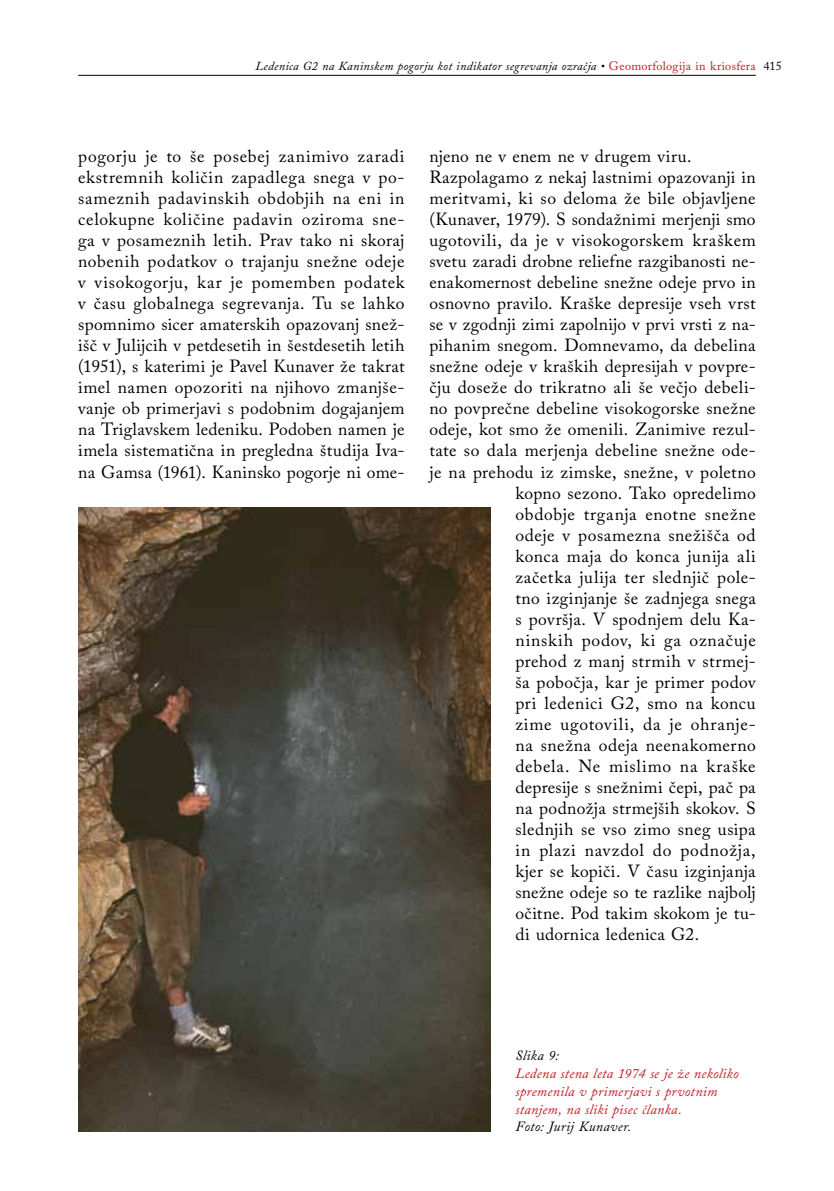
<style>
.page{position:relative;width:834px;height:1191px;background:#fff}
.page>*{position:absolute;margin:0;border:0;box-sizing:border-box;transform-origin:0 0}
.t1{font:17.5px/21px "Adobe Caslon Pro";letter-spacing:.025em;color:#000;text-align:justify}
.t2{font:17.5px "Adobe Caslon Pro";letter-spacing:.045em;color:#000}
.t3{font:17.5px "Adobe Caslon Pro";letter-spacing:.05em;color:#000}
.t4{font:italic 14px/17.8px "Adobe Caslon Pro";letter-spacing:.02em;color:#c2151c}
.t5{font:italic 14px "Adobe Caslon Pro";letter-spacing:.02em;color:#000}
.t6{font:italic 12.25px "Adobe Caslon Pro";letter-spacing:.025em;color:#000}
.s1{font-style:normal;color:#c2151c}
.s2{font-style:normal}
</style>
<div class="page">
<hr style="left:78px;top:75px;width:677px;height:1px;background:#000">
<img style="left:78px;top:507px;width:412px;height:624px">
<p class="t6" style="left:255px;top:59px;width:528px">Ledenica G2 na Kaninskem pogorju kot indikator segrevanja ozračja • <span class="s1">Geomorfologija in kriosfera</span> <span class="s2">415</span></p>
<p class="t1" style="left:78px;top:146px;width:328px">pogorju je to še posebej zanimivo zaradi ekstremnih količin zapadlega snega v po&shy;sameznih padavinskih obdobjih na eni in celokupne količine padavin oziroma sne&shy;ga v posameznih letih. Prav tako ni skoraj nobenih podatkov o trajanju snežne odeje v visokogorju, kar je pomemben podatek v času globalnega segrevanja. Tu se lahko spomnimo sicer amaterskih opazovanj snež&shy;išč v Julijcih v petdesetih in šestdesetih letih (1951), s katerimi je Pavel Kunaver že takrat imel namen opozoriti na njihovo zmanjše&shy;vanje ob primerjavi s podobnim dogajanjem na Triglavskem ledeniku. Podoben namen je imela sistematična in pregledna študija Iva&shy;na Gamsa (1961). Kaninsko pogorje ni ome-</p>
<p class="t1" style="left:429px;top:146px;width:263px">njeno ne v enem ne v drugem viru.</p>
<p class="t1" style="left:429px;top:167px;width:328px">Razpolagamo z nekaj lastnimi opazovanji in</p>
<p class="t1" style="left:429px;top:188px;width:328px">meritvami, ki so deloma že bile objavljene</p>
<p class="t1" style="left:429px;top:209px;width:328px">(Kunaver, 1979). S sondažnimi merjenji smo</p>
<p class="t1" style="left:429px;top:230px;width:328px">ugotovili, da je v visokogorskem kraškem</p>
<p class="t1" style="left:429px;top:251px;width:328px">svetu zaradi drobne reliefne razgibanosti ne-</p>
<p class="t1" style="left:429px;top:272px;width:328px">enakomernost debeline snežne odeje prvo in</p>
<p class="t1" style="left:429px;top:293px;width:328px">osnovno pravilo. Kraške depresije vseh vrst</p>
<p class="t1" style="left:429px;top:314px;width:328px">se v zgodnji zimi zapolnijo v prvi vrsti z na-</p>
<p class="t1" style="left:429px;top:335px;width:328px">pihanim snegom. Domnevamo, da debelina</p>
<p class="t1" style="left:429px;top:356px;width:328px">snežne odeje v kraških depresijah v povpre-</p>
<p class="t1" style="left:429px;top:377px;width:328px">čju doseže do trikratno ali še večjo debeli-</p>
<p class="t1" style="left:429px;top:398px;width:328px">no povprečne debeline visokogorske snežne</p>
<p class="t1" style="left:429px;top:419px;width:328px">odeje, kot smo že omenili. Zanimive rezul-</p>
<p class="t1" style="left:429px;top:440px;width:328px">tate so dala merjenja debeline snežne ode-</p>
<p class="t1" style="left:429px;top:461px;width:328px">je na prehodu iz zimske, snežne, v poletno</p>
<p class="t1" style="left:515px;top:482px;width:242px">kopno sezono. Tako opredelimo</p>
<p class="t1" style="left:515px;top:503px;width:242px">obdobje trganja enotne snežne</p>
<p class="t1" style="left:515px;top:524px;width:242px">odeje v posamezna snežišča od</p>
<p class="t1" style="left:515px;top:545px;width:242px">konca maja do konca junija ali</p>
<p class="t1" style="left:515px;top:566px;width:242px">začetka julija ter slednjič pole-</p>
<p class="t1" style="left:515px;top:587px;width:242px">tno izginjanje še zadnjega snega</p>
<p class="t1" style="left:515px;top:608px;width:242px">s površja. V spodnjem delu Ka-</p>
<p class="t2" style="left:515px;top:629px;width:242px">ninskih podov, ki ga označuje</p>
<p class="t1" style="left:515px;top:650px;width:242px">prehod z manj strmih v strmej-</p>
<p class="t1" style="left:515px;top:671px;width:242px">ša pobočja, kar je primer podov</p>
<p class="t1" style="left:515px;top:692px;width:242px">pri ledenici G2, smo na koncu</p>
<p class="t2" style="left:515px;top:713px;width:242px">zime ugotovili, da je ohranje-</p>
<p class="t1" style="left:515px;top:734px;width:242px">na snežna odeja neenakomerno</p>
<p class="t2" style="left:515px;top:755px;width:242px">debela. Ne mislimo na kraške</p>
<p class="t1" style="left:515px;top:776px;width:242px">depresije s snežnimi čepi, pač pa</p>
<p class="t1" style="left:515px;top:797px;width:242px">na podnožja strmejših skokov. S</p>
<p class="t1" style="left:515px;top:818px;width:242px">slednjih se vso zimo sneg usipa</p>
<p class="t3" style="left:515px;top:839px;width:242px">in plazi navzdol do podnožja,</p>
<p class="t1" style="left:515px;top:860px;width:242px">kjer se kopiči. V času izginjanja</p>
<p class="t1" style="left:515px;top:881px;width:242px">snežne odeje so te razlike najbolj</p>
<p class="t1" style="left:515px;top:902px;width:242px">očitne. Pod takim skokom je tu-</p>
<p class="t1" style="left:515px;top:923px;width:185px">di udornica ledenica G2.</p>
<p class="t5" style="left:515px;top:1046px;width:45px">Slika 9:</p>
<p class="t4" style="left:515px;top:1064px;width:225px">Ledena stena leta 1974 se je že nekoliko spremenila v primerjavi s prvotnim stanjem, na sliki pisec članka.</p>
<p class="t5" style="left:515px;top:1118px;width:117px">Foto: Jurij Kunaver.</p>
</div>
